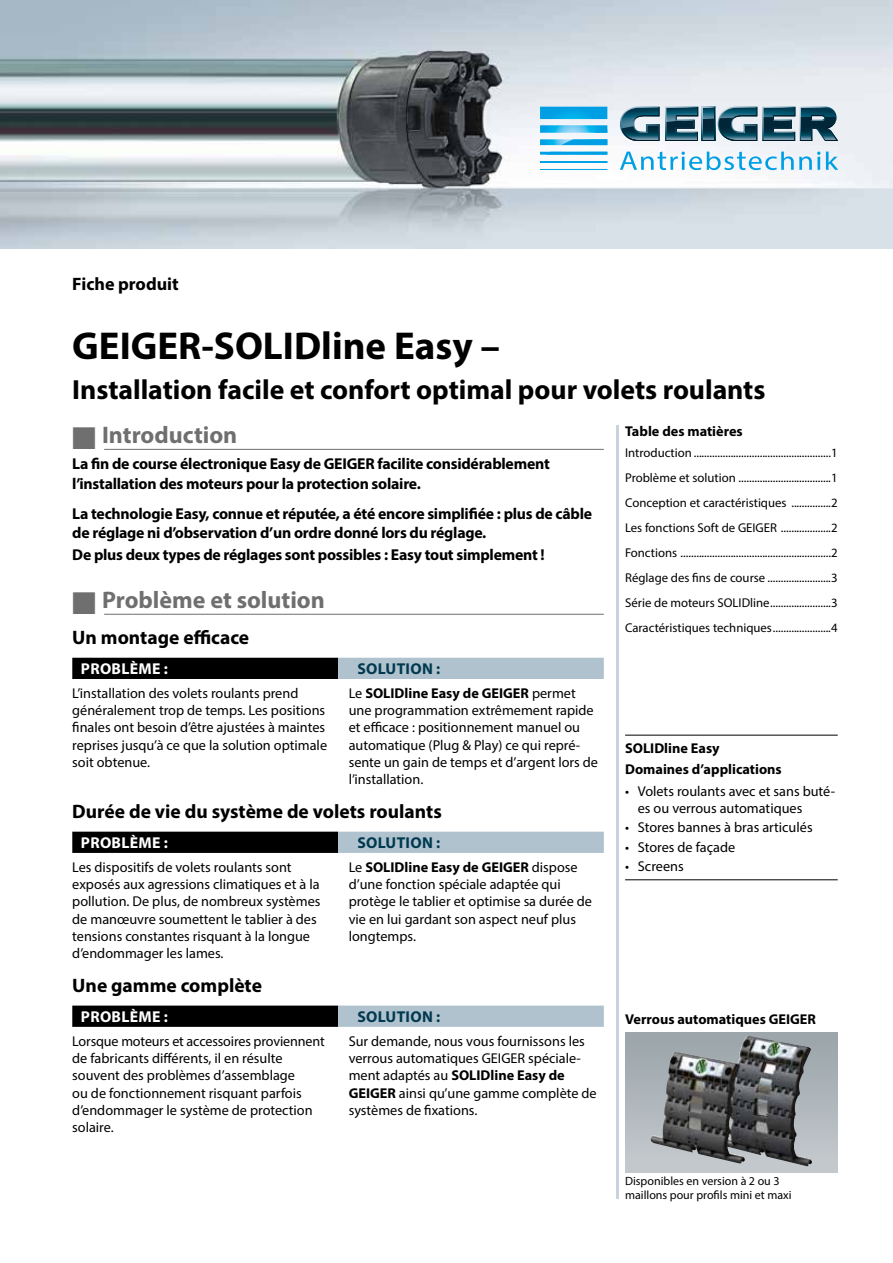
<style>
.page{position:relative;width:893px;height:1263px;background:#fff}
.page>*{position:absolute;margin:0;border:0;box-sizing:border-box;transform-origin:0 0}
.t1{font:700 39px "Myriad Pro";color:#000}
.t2{font:700 27.75px "Myriad Pro";color:#000}
.t3{font:700 24px "Myriad Pro";color:#706f6f}
.t4{font:700 19.5px "Myriad Pro";color:#000}
.t5{font:700 18px "Myriad Pro";color:#000}
.t6{font:700 15.75px/19.5px "Myriad Pro";letter-spacing:-.015em;color:#000}
.t7{font:700 15.75px "Myriad Pro";letter-spacing:.02em;color:#fff}
.t8{font:700 15.75px "Myriad Pro";letter-spacing:.02em;color:#00394f}
.t9{font:14.25px/17.2px "Myriad Pro";color:#000}
.t10{font:700 14.25px/21.5px "Myriad Pro";color:#000}
.t11{font:12.75px/25px "Myriad Pro";color:#000;text-align:justify}
.t12{font:12px/13.5px "Myriad Pro";color:#000}
.s1{font-weight:700}
</style>
<div class="page">
<hr style="left:104px;top:449px;width:500px;height:1px;background:#706f6f">
<hr style="left:104px;top:614px;width:500px;height:1px;background:#706f6f">
<div style="left:72px;top:658px;width:266px;height:21px;background:#000"></div>
<div style="left:338px;top:658px;width:266px;height:21px;background:#b0c2ce"></div>
<div style="left:72px;top:832px;width:266px;height:21px;background:#000"></div>
<div style="left:338px;top:832px;width:266px;height:21px;background:#b0c2ce"></div>
<div style="left:72px;top:1005px;width:266px;height:22px;background:#000"></div>
<div style="left:338px;top:1005px;width:266px;height:22px;background:#b0c2ce"></div>
<img style="left:0;top:0;width:893px;height:249px">
<hr style="left:625px;top:735px;width:213px;height:1px;background:#000">
<hr style="left:625px;top:879px;width:213px;height:1px;background:#000">
<svg style="left:540px;top:107px;width:67px;height:63px"></svg>
<svg style="left:620px;top:107px;width:218px;height:78px"></svg>
<hr style="left:617px;top:425px;width:2px;height:774px;background:#c8d3dd">
<div style="left:625px;top:1032px;width:213px;height:140px;background:linear-gradient(to bottom,#99a4a9,#c5cace)"></div>
<img style="left:650px;top:1035px;width:162px;height:131px">
<p class="t5" style="left:72px;top:272px;width:108px">Fiche produit</p>
<h1 class="t1" style="left:72px;top:321px;width:429px">GEIGER-SOLIDline Easy –</h1>
<h2 class="t2" style="left:72px;top:372px;width:695px">Installation facile et confort optimal pour volets roulants</h2>
<h3 class="t3" style="left:72px;top:419px;width:167px">■ Introduction</h3>
<p class="t6" style="left:72px;top:454px;width:479px">La fin de course électronique Easy de GEIGER facilite considérablement l’installation des moteurs pour la protection solaire.</p>
<p class="t6" style="left:72px;top:503px;width:521px">La technologie Easy, connue et réputée, a été encore simplifiée : plus de câble de réglage ni d’observation d’un ordre donné lors du réglage.</p>
<p class="t6" style="left:72px;top:544px;width:474px">De plus deux types de réglages sont possibles : Easy tout simplement !</p>
<h3 class="t3" style="left:72px;top:584px;width:254px">■ Problème et solution</h3>
<h3 class="t4" style="left:72px;top:625px;width:178px">Un montage efficace</h3>
<p class="t7" style="left:81px;top:659px;width:89px">PROBLÈME :</p>
<p class="t9" style="left:72px;top:684px;width:256px">L’installation des volets roulants prend généralement trop de temps. Les positions finales ont besoin d’être ajustées à maintes reprises jusqu’à ce que la solution optimale soit obtenue.</p>
<p class="t10" style="left:625px;top:420px;width:119px">Table des matières</p>
<p class="t11" style="left:625px;top:440px;width:214px">Introduction ....................................................1<br>Problème et solution ...................................1<br>Conception et caractéristiques ...............2<br>Les fonctions Soft de GEIGER ...................2<br>Fonctions .........................................................2<br>Réglage des fins de course ........................3<br>Série de moteurs SOLIDline.......................3<br>Caractéristiques techniques......................4</p>
<p class="t8" style="left:357px;top:659px;width:85px">SOLUTION :</p>
<p class="t9" style="left:349px;top:684px;width:251px">Le <span class="s1">SOLIDline Easy de GEIGER</span> permet une programmation extrêmement rapide et efficace : positionnement manuel ou automatique (Plug &amp; Play) ce qui repré&shy;sente un gain de temps et d’argent lors de l’installation.</p>
<h3 class="t4" style="left:72px;top:799px;width:371px">Durée de vie du système de volets roulants</h3>
<p class="t7" style="left:81px;top:833px;width:89px">PROBLÈME :</p>
<p class="t9" style="left:72px;top:858px;width:250px">Les dispositifs de volets roulants sont exposés aux agressions climatiques et à la pollution. De plus, de nombreux systèmes de manœuvre soumettent le tablier à des tensions constantes risquant à la longue d’endommager les lames.</p>
<p class="t10" style="left:625px;top:736px;width:158px">SOLIDline Easy<br>Domaines d’applications</p>
<p class="t9" style="left:638px;top:782px;width:199px;text-indent:-13px">• Volets roulants avec et sans buté&shy;es ou verrous automatiques</p>
<p class="t9" style="left:625px;top:818px;width:189px">• Stores bannes à bras articulés</p>
<p class="t9" style="left:625px;top:838px;width:112px">• Stores de façade</p>
<p class="t9" style="left:625px;top:857px;width:60px">• Screens</p>
<p class="t8" style="left:357px;top:833px;width:85px">SOLUTION :</p>
<p class="t9" style="left:349px;top:858px;width:245px">Le <span class="s1">SOLIDline Easy de GEIGER</span> dispose d’une fonction spéciale adaptée qui protège le tablier et optimise sa durée de vie en lui gardant son aspect neuf plus longtemps.</p>
<h3 class="t4" style="left:72px;top:973px;width:191px">Une gamme complète</h3>
<p class="t7" style="left:81px;top:1006px;width:89px">PROBLÈME :</p>
<p class="t9" style="left:72px;top:1032px;width:254px">Lorsque moteurs et accessoires proviennent de fabricants différents, il en résulte souvent des problèmes d’assemblage<br>ou de fonctionnement risquant parfois d’endommager le système de protection solaire.</p>
<p class="t8" style="left:357px;top:1006px;width:85px">SOLUTION :</p>
<p class="t9" style="left:349px;top:1032px;width:250px">Sur demande, nous vous fournissons les verrous automatiques GEIGER spéciale&shy;ment adaptés au <span class="s1">SOLIDline Easy de GEIGER</span> ainsi qu’une gamme complète de systèmes de fixations.</p>
<p class="t10" style="left:625px;top:1007px;width:192px">Verrous automatiques GEIGER</p>
<p class="t12" style="left:625px;top:1174px;width:168px">Disponibles en version à 2 ou 3 maillons pour profils mini et maxi</p>
</div>
